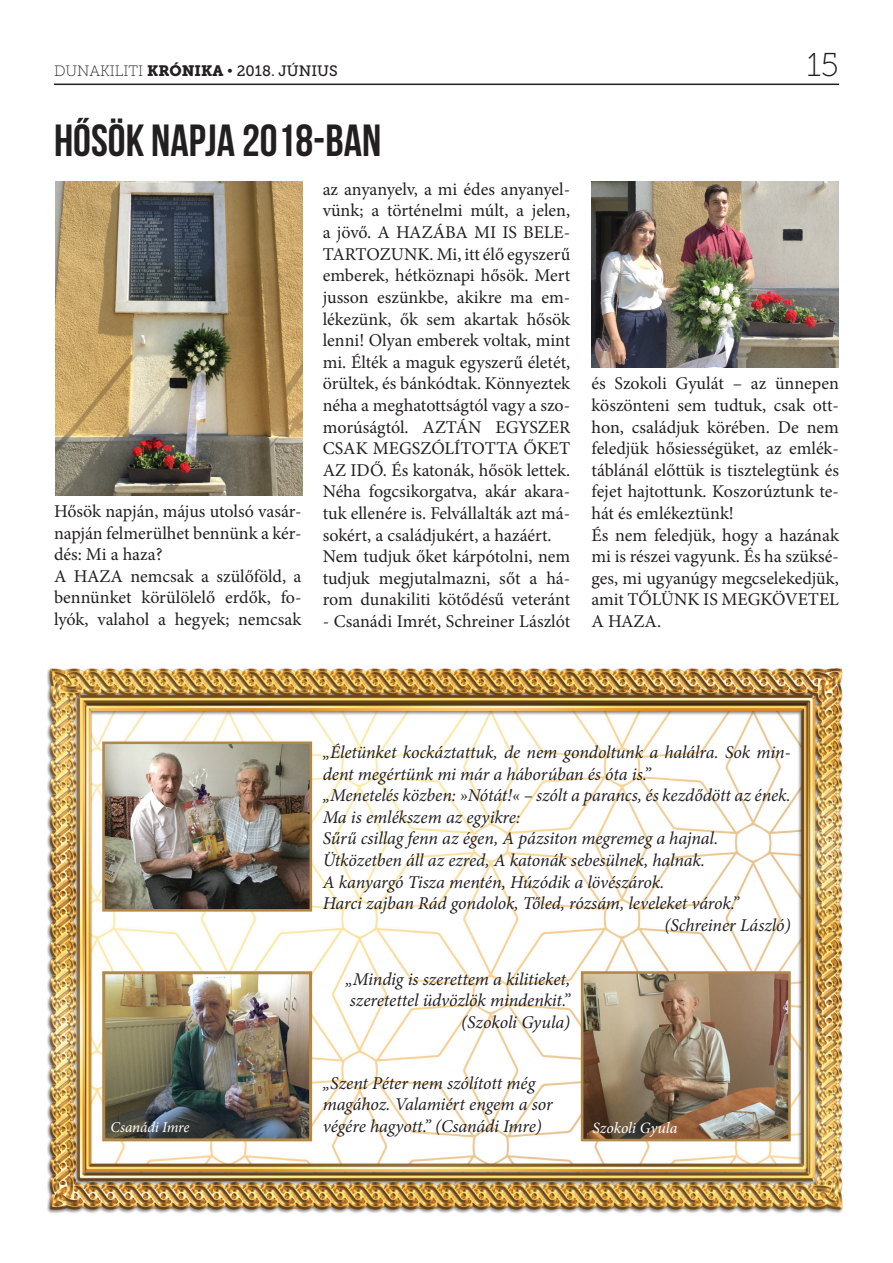
<style>
.page{position:relative;width:893px;height:1263px;background:#fff}
.page>*{position:absolute;margin:0;border:0;box-sizing:border-box;transform-origin:0 0}
.t1{font:700 45px "Bebas Neue";color:#231f20}
.t2{font:33px "Museo Slab 100";color:#231f20}
.t3{font:18px/21.6px "Minion Pro";color:#231f20}
.t4{font:italic 18px/21.6px "Minion Pro";letter-spacing:-.005em;color:#231f20}
.t5{font:italic 15.75px "Minion Pro";letter-spacing:-.005em;color:#fff}
.t6{font:15px "Museo Slab 100";color:#231f20}
.t7{font:italic 15px "Minion Pro";letter-spacing:-.015em;color:#fff}
.s1{font-family:"Museo Slab 900"}
.s2{font-family:"Museo Slab 500"}
</style>
<div class="page">
<hr style="left:54px;top:84px;width:785px;height:1px;background:#231f20">
<img style="left:56px;top:182px;width:247px;height:313px">
<img style="left:591px;top:182px;width:248px;height:186px">
<img style="left:47px;top:668px;width:796px;height:546px">
<img style="left:106px;top:975px;width:202px;height:162px">
<div style="left:102px;top:971px;width:210px;height:170px;border:3px solid #b28848"></div>
<img style="left:106px;top:745px;width:202px;height:162px">
<div style="left:102px;top:741px;width:210px;height:170px;border:3px solid #b28848"></div>
<img style="left:585px;top:975px;width:202px;height:162px">
<div style="left:581px;top:971px;width:210px;height:170px;border:3px solid #b28848"></div>
<p class="t6" style="left:54px;top:63px;width:285px">DUNAKILITI <span class="s1">KRÓNIKA</span> • <span class="s2">2018. JÚNIUS</span></p>
<h2 class="t2" style="left:807px;top:47px;width:34px">15</h2>
<h1 class="t1" style="left:54px;top:116px;width:329px">HŐSÖK NAPJA 2018-BAN</h1>
<p class="t3" style="left:54px;top:500px;width:249px">Hősök napján, május utolsó vasár&shy;napján felmerülhet bennünk a kér&shy;dés: Mi a haza?<br>A HAZA nemcsak a szülőföld, a bennünket körülölelő erdők, fo&shy;lyók, valahol a hegyek; nemcsak</p>
<p class="t3" style="left:323px;top:178px;width:249px">az anyanyelv, a mi édes anyanyel&shy;vünk; a történelmi múlt, a jelen, a jövő. A HAZÁBA MI IS BELE-<br>TARTOZUNK. Mi, itt élő egyszerű emberek, hétköznapi hősök. Mert jusson eszünkbe, akikre ma em&shy;lékezünk, ők sem akartak hősök lenni! Olyan emberek voltak, mint mi. Élték a maguk egyszerű életét, örültek, és bánkódtak. Könnyeztek néha a meghatottságtól vagy a szo&shy;morúságtól. AZTÁN EGYSZER<br>CSAK MEGSZÓLÍTOTTA ŐKET<br>AZ IDŐ. És katonák, hősök lettek.<br>Néha fogcsikorgatva, akár akara&shy;tuk ellenére is. Felvállalták azt má&shy;sokért, a családjukért, a hazáért.<br>Nem tudjuk őket kárpótolni, nem tudjuk megjutalmazni, sőt a há&shy;rom dunakiliti kötődésű veteránt</p>
<p class="t3" style="left:323px;top:610px;width:249px">- Csanádi Imrét, Schreiner Lászlót</p>
<p class="t3" style="left:591px;top:373px;width:249px">és Szokoli Gyulát – az ünnepen köszönteni sem tudtuk, csak ott&shy;hon, családjuk körében. De nem feledjük hősiességüket, az emlék&shy;táblánál előttük is tisztelegtünk és fejet hajtottunk. Koszorúztunk te&shy;hát és emlékeztünk!<br>És nem feledjük, hogy a hazának mi is részei vagyunk. És ha szüksé&shy;ges, mi ugyanúgy megcselekedjük, amit TŐLÜNK IS MEGKÖVETEL<br>A HAZA.</p>
<p class="t4" style="left:323px;top:741px;width:469px">„Életünket kockáztattuk, de nem gondoltunk a halálra. Sok min-</p>
<p class="t4" style="left:323px;top:763px;width:330px">dent megértünk mi már a háborúban és óta is.”</p>
<p class="t4" style="left:323px;top:785px;width:469px">„Menetelés közben: »Nótát!« – szólt a parancs, és kezdődött az ének.</p>
<p class="t4" style="left:323px;top:806px;width:199px">Ma is emlékszem az egyikre:</p>
<p class="t4" style="left:323px;top:828px;width:397px">Sűrű csillag fenn az égen, A pázsiton megremeg a hajnal.</p>
<p class="t4" style="left:323px;top:849px;width:384px">Ütközetben áll az ezred, A katonák sebesülnek, halnak.</p>
<p class="t4" style="left:323px;top:871px;width:343px">A kanyargó Tisza mentén, Húzódik a lövészárok.</p>
<p class="t4" style="left:323px;top:893px;width:418px">Harci zajban Rád gondolok, Tőled, rózsám, leveleket várok.”</p>
<p class="t4" style="left:664px;top:914px;width:128px">(Schreiner László)</p>
<p class="t4" style="left:345px;top:968px;width:226px;text-align:right">„Mindig is szerettem a kilitieket, szeretettel üdvözlök mindenkit.” (Szokoli Gyula)</p>
<p class="t4" style="left:323px;top:1072px;width:231px">„Szent Péter nem szólított még magához. Valamiért engem a sor végére hagyott.” (Csanádi Imre)</p>
<p class="t7" style="left:110px;top:1117px;width:81px">Csanádi Imre</p>
<p class="t5" style="left:592px;top:1117px;width:86px">Szokoli Gyula</p>
</div>
